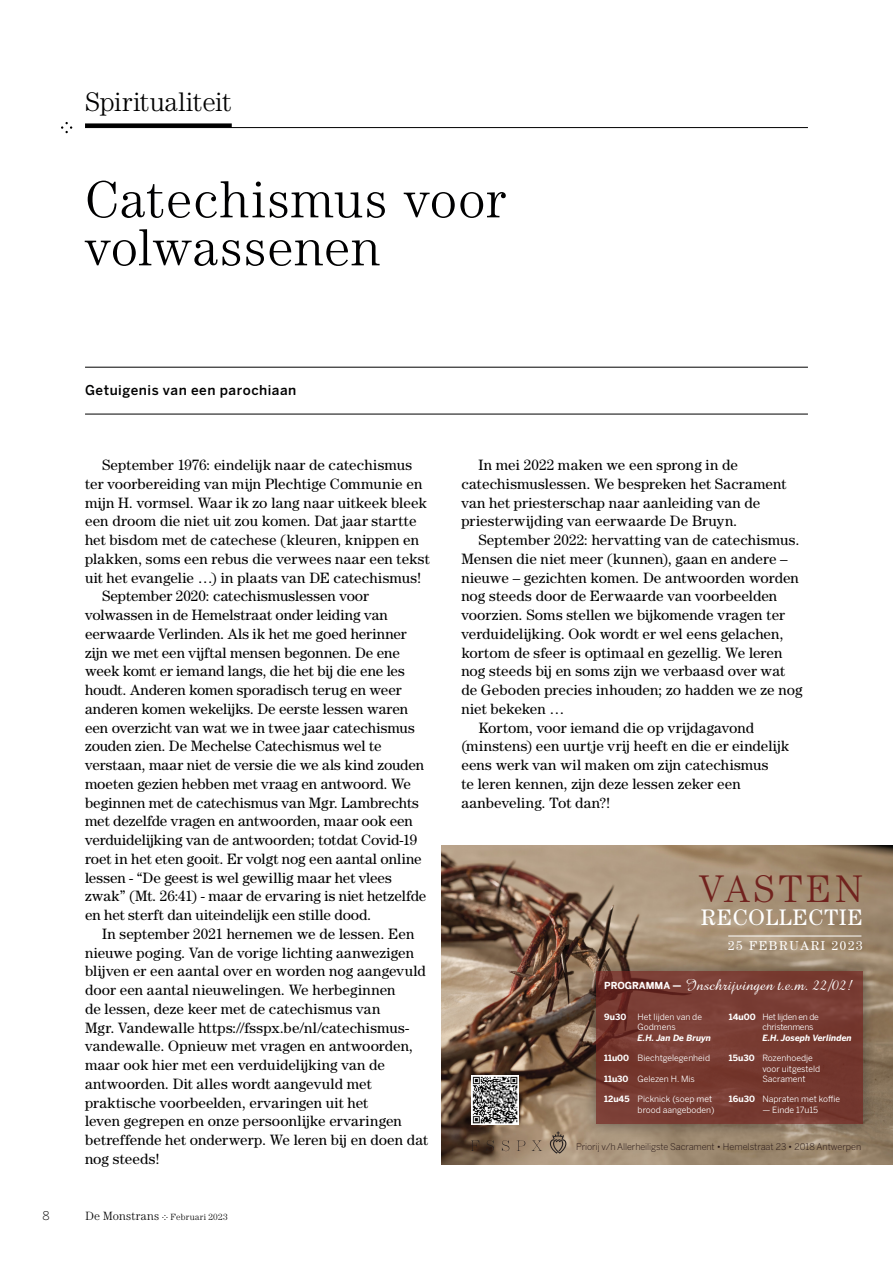
<style>
.page{position:relative;width:893px;height:1263px;background:#fff}
.page>*{position:absolute;margin:0;border:0;box-sizing:border-box;transform-origin:0 0}
._1__titel{font:300 52.5px/48px "Century Std";letter-spacing:.02em;color:#000001}
.t1{font:300 38.55px "Century Std";letter-spacing:.09em;color:#71221e}
.t2{font:300 27px "Century Std";color:#000001}
.t3{font:22.5px "Century Std";letter-spacing:.04em;color:#fff}
.t4{font:16.05px "Amazone BT";color:#fff}
._1__basistekst_A__se{font:15px/18.8px "Century Std";letter-spacing:.005em;color:#000001}
._2__auteur{font:500 13.5px "Benton Sans";letter-spacing:.035em;color:#000001}
.t5{font:12.9px "Century Std";letter-spacing:.13em;color:#fff}
.t6{font:300 12px "Benton Sans";color:#000001}
.t7{font:700 9.6px "Benton Sans";color:#fff}
.t8{font:300 9.15px "Benton Sans";letter-spacing:-.01em;color:#231313}
.t9{font:300 9px "Century Std";letter-spacing:.025em;color:#000001}
.t10{font:8.55px/10.4px "Benton Sans";color:#fff}
.t11{font:8.55px/10.4px "Benton Sans";letter-spacing:-.03em;color:#fff}
.t12{font:700 8.55px "Benton Sans";color:#fff}
.s1{font-size:12px}
.s2{font-weight:700;font-style:italic}
.s3{font-weight:700}
</style>
<div class="page">
<hr style="left:85px;top:367px;width:723px;height:1px;background:#000001">
<hr style="left:85px;top:414px;width:723px;height:1px;background:#000001">
<img style="left:441px;top:845px;width:452px;height:319px">
<div style="left:582px;top:957px;width:295px;height:181px;background:#231f20;opacity:.75"></div>
<svg style="left:596px;top:971px;width:267px;height:153px;background:#763a31"></svg>
<svg style="left:472px;top:1140px;width:7px;height:11px"></svg>
<svg style="left:517px;top:1140px;width:8px;height:11px"></svg>
<svg style="left:532px;top:1140px;width:10px;height:11px"></svg>
<svg style="left:486px;top:1140px;width:8px;height:11px"></svg>
<svg style="left:502px;top:1140px;width:7px;height:11px"></svg>
<svg style="left:550px;top:1131px;width:16px;height:22px"></svg>
<hr style="left:728px;top:936px;width:133px;height:1px;background:#fff">
<img style="left:472px;top:1075px;width:46px;height:49px">
<hr style="left:85px;top:127px;width:723px;height:1px;background:#000001">
<svg style="left:61px;top:122px;width:11px;height:11px"></svg>
<div style="left:85px;top:123px;width:147px;height:5px;background:#000"></div>
<p class="t2" style="left:85px;top:86px;width:148px">Spiritualiteit</p>
<p class="_1__titel" style="left:85px;top:175px;width:423px">Catechismus voor volwassenen</p>
<p class="_2__auteur" style="left:85px;top:382px;width:213px">Getuigenis van een parochiaan</p>
<p class="_1__basistekst_A__se" style="left:85px;top:455px;width:346px;text-indent:17px">September 1976: eindelijk naar de catechismus ter voorbereiding van mijn Plechtige Communie en mijn H. vormsel. Waar ik zo lang naar uitkeek bleek een droom die niet uit zou komen. Dat jaar startte het bisdom met de catechese (kleuren, knippen en plakken, soms een rebus die verwees naar een tekst uit het evangelie …) in plaats van DE catechismus!</p>
<p class="_1__basistekst_A__se" style="left:85px;top:587px;width:343px;text-indent:17px">September 2020: catechismuslessen voor volwassen in de Hemelstraat onder leiding van eerwaarde Verlinden. Als ik het me goed herinner zijn we met een vijftal mensen begonnen. De ene week komt er iemand langs, die het bij die ene les houdt. Anderen komen sporadisch terug en weer anderen komen wekelijks. De eerste lessen waren een overzicht van wat we in twee jaar catechismus zouden zien. De Mechelse Catechismus wel te verstaan, maar niet de versie die we als kind zouden moeten gezien hebben met vraag en antwoord. We beginnen met de catechismus van Mgr. Lambrechts met dezelfde vragen en antwoorden, maar ook een verduidelijking van de antwoorden; totdat Covid-19 roet in het eten gooit. Er volgt nog een aantal online lessen - “De geest is wel gewillig maar het vlees zwak” (Mt. 26:41) - maar de ervaring is niet hetzelfde en het sterft dan uiteindelijk een stille dood.</p>
<p class="_1__basistekst_A__se" style="left:85px;top:924px;width:345px;text-indent:17px">In september 2021 hernemen we de lessen. Een nieuwe poging. Van de vorige lichting aanwezigen blijven er een aantal over en worden nog aangevuld door een aantal nieuwelingen. We herbeginnen<br>de lessen, deze keer met de catechismus van<br>Mgr. Vandewalle https://fsspx.be/nl/catechismus&shy;vandewalle. Opnieuw met vragen en antwoorden, maar ook hier met een verduidelijking van de antwoorden. Dit alles wordt aangevuld met praktische voorbeelden, ervaringen uit het<br>leven gegrepen en onze persoonlijke ervaringen betreffende het onderwerp. We leren bij en doen dat nog steeds!</p>
<p class="t6" style="left:43px;top:1209px;width:9px">8</p>
<p class="t9" style="left:85px;top:1212px;width:144px"><span class="s1">De Monstrans</span> Februari 2023</p>
<p class="_1__basistekst_A__se" style="left:461px;top:455px;width:326px;text-indent:17px">In mei 2022 maken we een sprong in de catechismuslessen. We bespreken het Sacrament van het priesterschap naar aanleiding van de priesterwijding van eerwaarde De Bruyn.</p>
<p class="_1__basistekst_A__se" style="left:461px;top:530px;width:343px;text-indent:17px">September 2022: hervatting van de catechismus.<br>Mensen die niet meer (kunnen), gaan en andere – nieuwe – gezichten komen. De antwoorden worden nog steeds door de Eerwaarde van voorbeelden voorzien. Soms stellen we bijkomende vragen ter verduidelijking. Ook wordt er wel eens gelachen, kortom de sfeer is optimaal en gezellig. We leren nog steeds bij en soms zijn we verbaasd over wat de Geboden precies inhouden; zo hadden we ze nog niet bekeken …</p>
<p class="_1__basistekst_A__se" style="left:461px;top:718px;width:329px;text-indent:17px">Kortom, voor iemand die op vrijdagavond (minstens) een uurtje vrij heeft en die er eindelijk eens werk van wil maken om zijn catechismus<br>te leren kennen, zijn deze lessen zeker een aanbeveling. Tot dan?!</p>
<p class="t1" style="left:699px;top:867px;width:165px">VASTEN</p>
<p class="t3" style="left:701px;top:904px;width:163px">RECOLLECTIE</p>
<p class="t5" style="left:728px;top:938px;width:136px">25 FEBRUARI 2023</p>
<p class="t4" style="left:685px;top:975px;width:169px">Inschrijvingen t.e.m. 22/02!</p>
<p class="t7" style="left:604px;top:980px;width:79px">PROGRAMMA —</p>
<p class="t12" style="left:604px;top:1012px;width:24px">9u30</p>
<p class="t10" style="left:638px;top:1012px;width:75px">Het lijden van de<br>Godmens<br><span class="s2">E.H. Jan De Bruyn</span></p>
<p class="t10" style="left:604px;top:1053px;width:107px"><span class="s3">11u00</span> Biechtgelegenheid</p>
<p class="t10" style="left:604px;top:1073px;width:92px"><span class="s3">11u30</span> Gelezen H. Mis</p>
<p class="t10" style="left:604px;top:1094px;width:112px;text-align:right"><span class="s3">12u45</span> Picknick (soep met brood aangeboden)</p>
<p class="t11" style="left:762px;top:1012px;width:91px;text-indent:-33px"><span class="s3">14u00</span> Het lijden en de christenmens<br><span class="s2">E.H. Joseph Verlinden</span></p>
<p class="t10" style="left:762px;top:1053px;width:59px;text-indent:-33px"><span class="s3">15u30</span> Rozenhoedje voor uitgesteld<br>Sacrament</p>
<p class="t10" style="left:729px;top:1094px;width:113px"><span class="s3">16u30</span> Napraten met koffie</p>
<p class="t10" style="left:762px;top:1104px;width:57px">— Einde 17u15</p>
<p class="t8" style="left:576px;top:1141px;width:287px">Priorij v/h Allerheiligste Sacrament • Hemelstraat 23 • 2018 Antwerpen</p>
</div>
